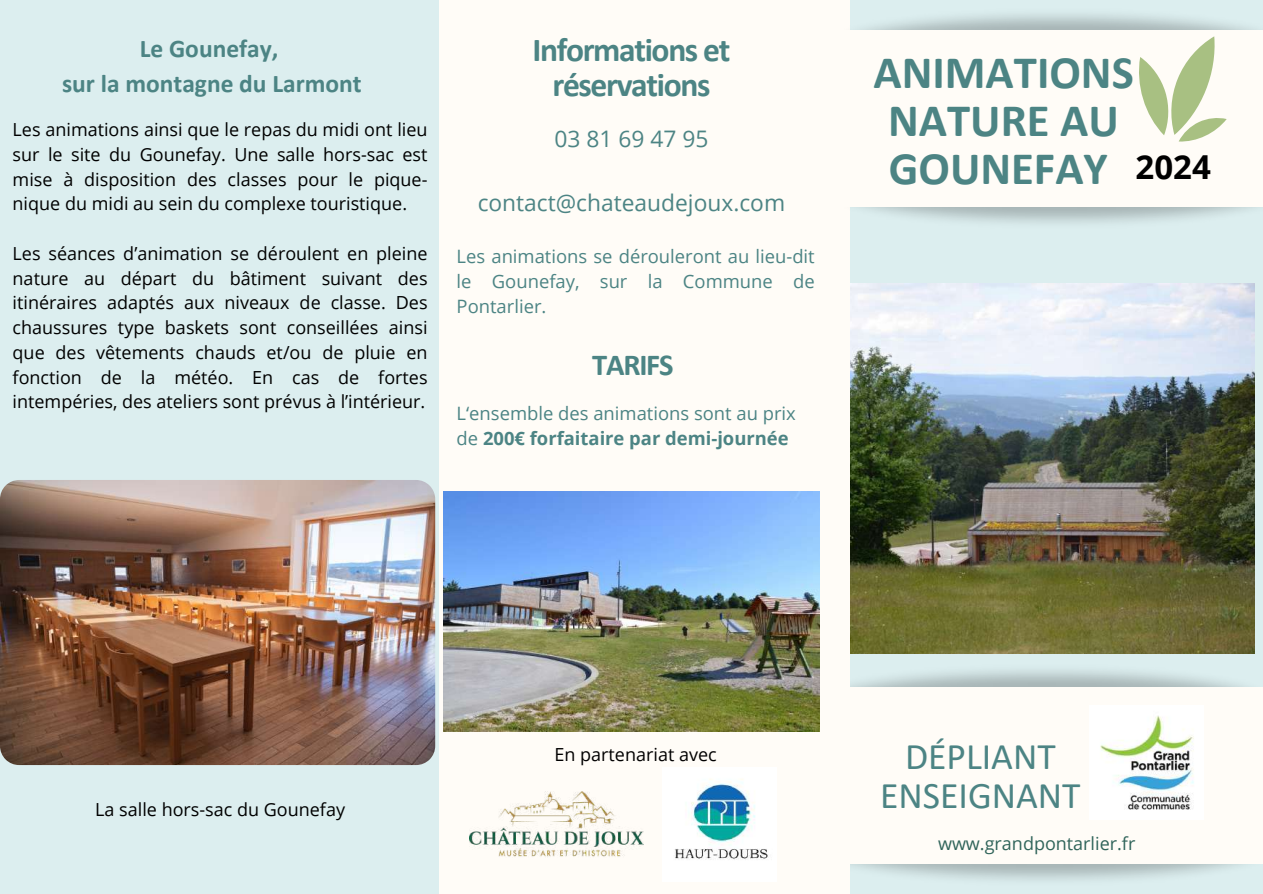
<style>
.page{position:relative;width:1263px;height:894px;background:#fff}
.page>*{position:absolute;margin:0;border:0;box-sizing:border-box;transform-origin:0 0}
.t1{font:700 46.65px/48.3px "Calibri";color:#4c8484;text-align:center}
.t2{font:37.65px/39.3px "Calibri";color:#4c8484;text-align:center}
.t3{font:700 33.6px/34.8px "Calibri";letter-spacing:-.04em;color:#4c8484;text-align:center}
.t4{font:700 33px "Open Sans";color:#000}
.t5{font:700 30.6px "Calibri";letter-spacing:-.04em;color:#4c8484}
.t6{font:700 25.5px/34.8px "Calibri";color:#4c8484;text-align:center}
.t7{font:22.8px "Open Sans";color:#4c8484}
.t8{font:18.45px/24.8px "Open Sans";color:#4c8484;text-align:justify}
.t9{font:18px/24.8px "Open Sans";color:#000;text-align:justify}
.t10{font:18px "Open Sans";color:#30645a}
.s1{font-weight:700}
</style>
<div class="page">
<div style="left:0;top:0;width:1263px;height:893px;background:#dceeef"></div>
<img style="left:849px;top:862px;width:414px;height:31px">
<img style="left:849px;top:653px;width:406px;height:33px">
<div style="left:802px;top:686px;width:461px;height:176px;background:#fffcf7"></div>
<img style="left:849px;top:284px;width:406px;height:369px">
<div style="left:439px;top:0;width:410px;height:893px;background:#fffcf7"></div>
<img style="left:1100px;top:716px;width:94px;height:94px">
<img style="left:675px;top:782px;width:93px;height:78px">
<img style="left:0;top:480px;width:435px;height:284px">
<img style="left:849px;top:207px;width:406px;height:46px">
<img style="left:849px;top:0;width:405px;height:30px">
<div style="left:816px;top:30px;width:447px;height:177px;background:#fffcf7"></div>
<svg style="left:1139px;top:36px;width:88px;height:106px"></svg>
<img style="left:443px;top:491px;width:376px;height:240px">
<img style="left:469px;top:791px;width:175px;height:65px">
<h3 class="t6" style="left:62px;top:34px;width:301px">Le Gounefay,<br>sur la montagne du Larmont</h3>
<p class="t9" style="left:13px;top:116px;width:416px">Les animations ainsi que le repas du midi ont lieu sur le site du Gounefay. Une salle hors-sac est mise à disposition des classes pour le pique&shy;nique du midi au sein du complexe touristique.</p>
<p class="t9" style="left:13px;top:240px;width:416px">Les séances d’animation se déroulent en pleine nature au départ du bâtiment suivant des itinéraires adaptés aux niveaux de classe. Des chaussures type baskets sont conseillées ainsi que des vêtements chauds et/ou de pluie en fonction de la météo. En cas de fortes intempéries, des ateliers sont prévus à l’intérieur.</p>
<h3 class="t3" style="left:532px;top:35px;width:199px">Informations et réservations</h3>
<p class="t7" style="left:554px;top:123px;width:155px">03 81 69 47 95</p>
<p class="t7" style="left:478px;top:186px;width:309px">contact@chateaudejoux.com</p>
<p class="t8" style="left:457px;top:244px;width:360px">Les animations se dérouleront au lieu-dit le Gounefay, sur la Commune de Pontarlier.</p>
<h3 class="t5" style="left:592px;top:352px;width:83px">TARIFS</h3>
<p class="t8" style="left:457px;top:400px;width:341px">L‘ensemble des animations sont au prix de <span class="s1">200€ forfaitaire par demi-journée</span></p>
<h1 class="t1" style="left:873px;top:52px;width:262px">ANIMATIONS<br>NATURE AU<br>GOUNEFAY</h1>
<h3 class="t4" style="left:1135px;top:143px;width:77px">2024</h3>
<p class="t9" style="left:95px;top:796px;width:251px">La salle hors-sac du Gounefay</p>
<p class="t9" style="left:555px;top:741px;width:164px">En partenariat avec</p>
<h2 class="t2" style="left:880px;top:739px;width:202px">DÉPLIANT<br>ENSEIGNANT</h2>
<p class="t10" style="left:938px;top:830px;width:199px">www.grandpontarlier.fr</p>
</div>
